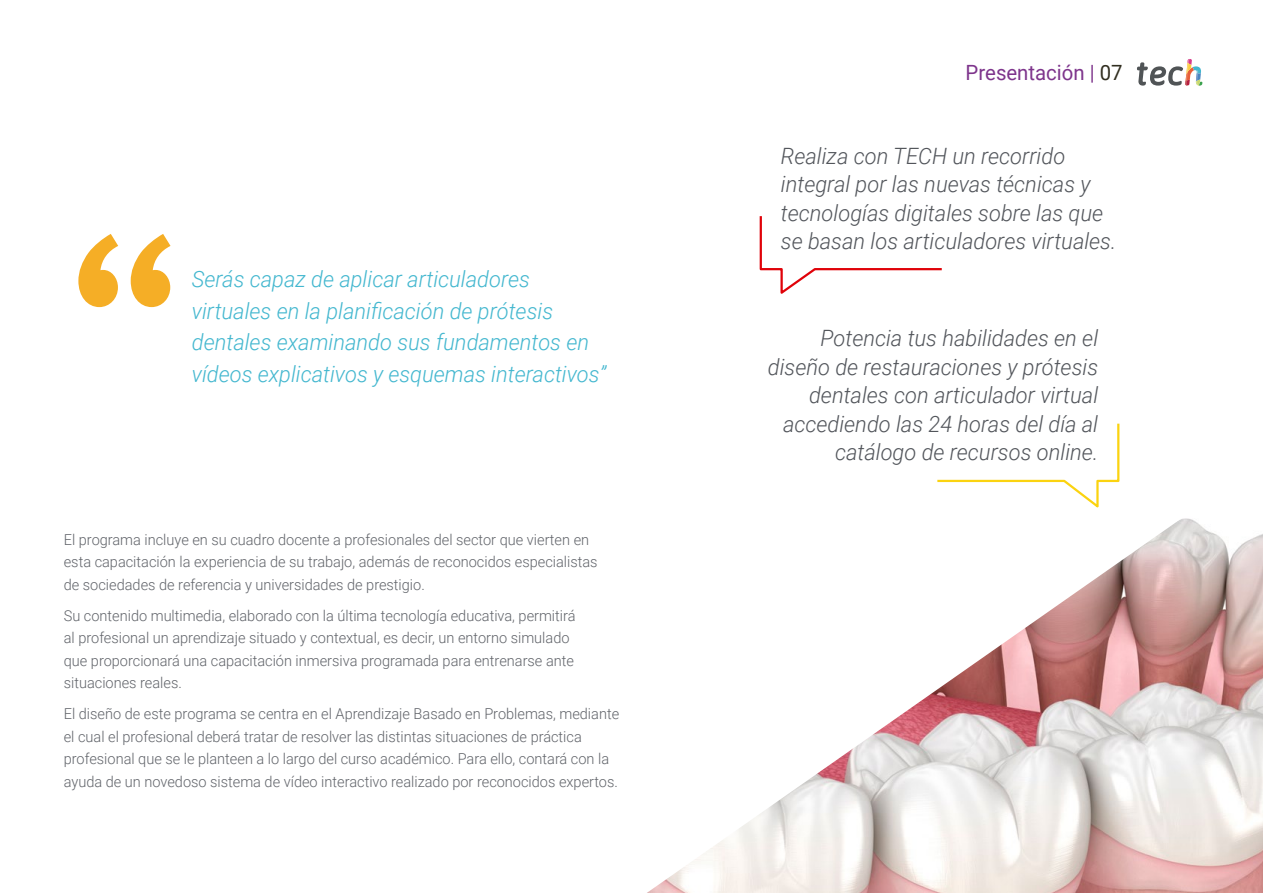
<style>
.page{position:relative;width:1263px;height:893px;background:#fff}
.page>*{position:absolute;margin:0;border:0;box-sizing:border-box;transform-origin:0 0}
.t1{font:italic 300 22.5px/28.5px "Roboto";color:#52555b;text-align:right}
.t2{font:italic 300 22.5px/31.5px "Roboto";color:#43b7cf}
.t3{font:21px "Roboto";color:#7e358c}
.t4{font:300 15px/22.5px "Roboto";color:#61646a}
.s1{color:#312e20}
</style>
<div class="page">
<svg style="left:78px;top:234px;width:93px;height:73px"></svg>
<svg style="left:1117px;top:423px;width:3px;height:38px"></svg>
<svg style="left:759px;top:216px;width:183px;height:78px"></svg>
<img style="left:647px;top:461px;width:616px;height:432px">
<svg style="left:1137px;top:59px;width:65px;height:27px"></svg>
<h1 class="t2" style="left:192px;top:263px;width:416px">Serás capaz de aplicar articuladores virtuales en la planificación de prótesis dentales examinando sus fundamentos en vídeos explicativos y esquemas interactivos”</h1>
<p class="t4" style="left:64px;top:527px;width:535px">El programa incluye en su cuadro docente a profesionales del sector que vierten en esta capacitación la experiencia de su trabajo, además de reconocidos especialistas de sociedades de referencia y universidades de prestigio.</p>
<p class="t4" style="left:64px;top:603px;width:513px">Su contenido multimedia, elaborado con la última tecnología educativa, permitirá al profesional un aprendizaje situado y contextual, es decir, un entorno simulado que proporcionará una capacitación inmersiva programada para entrenarse ante situaciones reales.</p>
<p class="t4" style="left:64px;top:702px;width:557px">El diseño de este programa se centra en el Aprendizaje Basado en Problemas, mediante el cual el profesional deberá tratar de resolver las distintas situaciones de práctica profesional que se le planteen a lo largo del curso académico. Para ello, contará con la ayuda de un novedoso sistema de vídeo interactivo realizado por reconocidos expertos.</p>
<h2 class="t3" style="left:966px;top:57px;width:159px">Presentación | <span class="s1">07</span></h2>
<h1 class="t1" style="left:781px;top:140px;width:337px;text-align:left">Realiza con TECH un recorrido integral por las nuevas técnicas y tecnologías digitales sobre las que se basan los articuladores virtuales.</h1>
<h1 class="t1" style="left:768px;top:323px;width:332px">Potencia tus habilidades en el diseño de restauraciones y prótesis dentales con articulador virtual accediendo las 24 horas del día al catálogo de recursos online.</h1>
</div>
